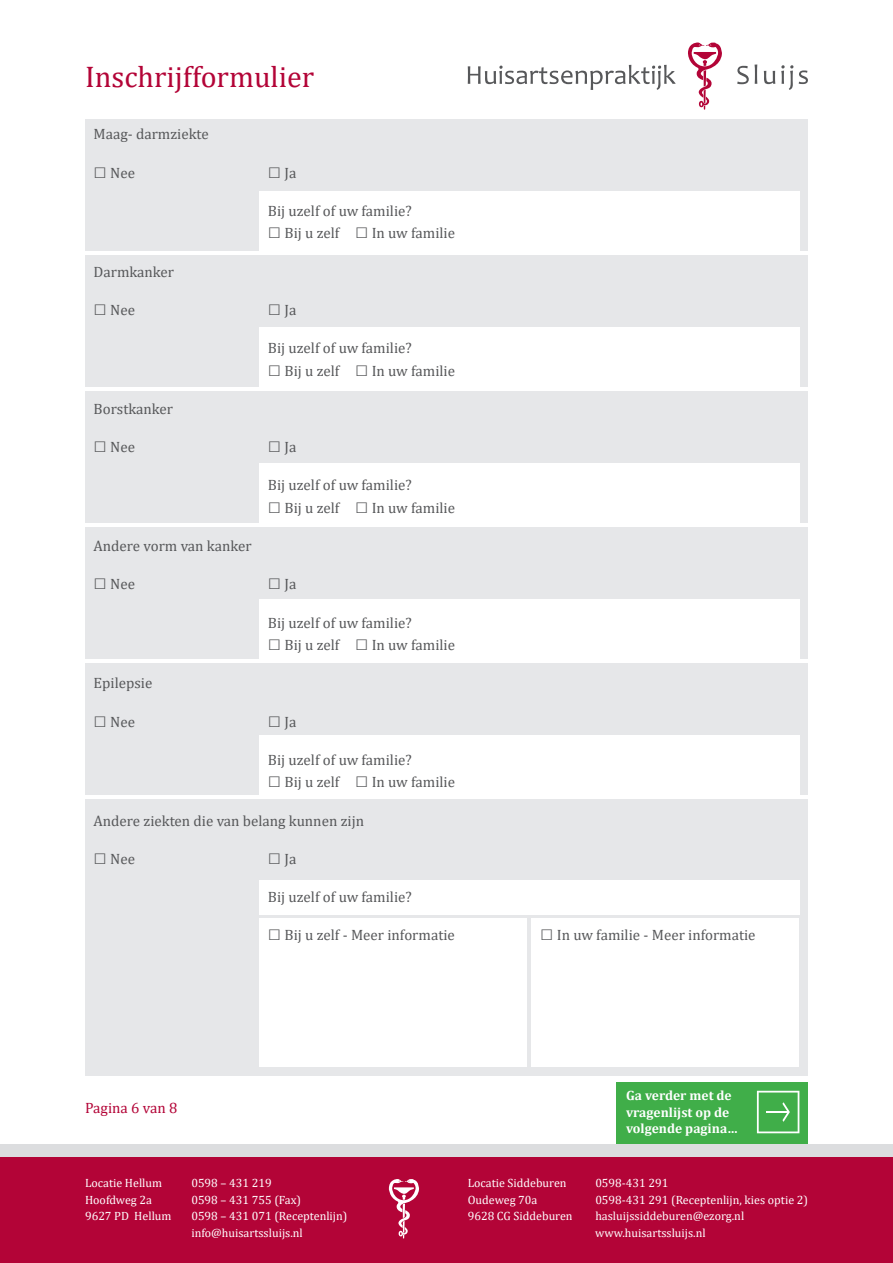
<style>
.page{position:relative;width:893px;height:1263px;background:#fff}
.page>*{position:absolute;margin:0;border:0;box-sizing:border-box;transform-origin:0 0}
.t1{font:30px "Cambria";color:#b30437}
.t2{font:15px "Cambria";color:#57585a}
.t3{font:15px "Cambria";color:#b30437}
.t4{font:700 13.5px/16.5px "Cambria";color:#fff}
.t5{font:12px/16.5px "Cambria";color:#fff}
.s1{font-family:"Arial";font-size:22.5px}
</style>
<div class="page">
<div style="left:85px;top:799px;width:723px;height:277px;background:#e6e7e9"></div>
<div style="left:259px;top:918px;width:268px;height:149px;background:#fff"></div>
<div style="left:531px;top:918px;width:268px;height:149px;background:#fff"></div>
<div style="left:85px;top:119px;width:723px;height:132px;background:#e6e7e9"></div>
<div style="left:259px;top:191px;width:540px;height:60px;background:#fff"></div>
<svg style="left:688px;top:42px;width:34px;height:68px"></svg>
<svg style="left:737px;top:64px;width:20px;height:20px"></svg>
<svg style="left:764px;top:71px;width:11px;height:13px"></svg>
<svg style="left:781px;top:65px;width:12px;height:25px"></svg>
<svg style="left:799px;top:70px;width:9px;height:14px"></svg>
<svg style="left:468px;top:65px;width:208px;height:25px"></svg>
<div style="left:617px;top:1082px;width:191px;height:62px;background:#40ae49"></div>
<svg style="left:757px;top:1091px;width:42px;height:42px"></svg>
<div style="left:85px;top:255px;width:723px;height:132px;background:#e6e7e9"></div>
<div style="left:259px;top:327px;width:540px;height:60px;background:#fff"></div>
<div style="left:85px;top:391px;width:723px;height:132px;background:#e6e7e9"></div>
<div style="left:259px;top:463px;width:540px;height:60px;background:#fff"></div>
<div style="left:85px;top:527px;width:723px;height:132px;background:#e6e7e9"></div>
<div style="left:259px;top:600px;width:540px;height:59px;background:#fff"></div>
<div style="left:85px;top:663px;width:723px;height:132px;background:#e6e7e9"></div>
<div style="left:259px;top:736px;width:540px;height:59px;background:#fff"></div>
<div style="left:259px;top:880px;width:540px;height:34px;background:#fff"></div>
<div style="left:0;top:1157px;width:893px;height:106px;background:#b30437"></div>
<div style="left:0;top:1144px;width:893px;height:13px;background:#dcdddf"></div>
<svg style="left:389px;top:1179px;width:30px;height:59px"></svg>
<h1 class="t1" style="left:85px;top:59px;width:231px">Inschrijfformulier</h1>
<p class="t2" style="left:94px;top:125px;width:117px">Maag- darmziekte</p>
<p class="t2" style="left:94px;top:164px;width:43px"><span class="s1">□</span> Nee</p>
<p class="t2" style="left:268px;top:164px;width:30px"><span class="s1">□</span> Ja</p>
<p class="t2" style="left:268px;top:202px;width:145px">Bij uzelf of uw familie?</p>
<p class="t2" style="left:268px;top:224px;width:189px"><span class="s1">□</span> Bij u zelf <span class="s1">□</span> In uw familie</p>
<p class="t2" style="left:94px;top:263px;width:82px">Darmkanker</p>
<p class="t2" style="left:94px;top:301px;width:43px"><span class="s1">□</span> Nee</p>
<p class="t2" style="left:268px;top:301px;width:30px"><span class="s1">□</span> Ja</p>
<p class="t2" style="left:268px;top:339px;width:145px">Bij uzelf of uw familie?</p>
<p class="t2" style="left:268px;top:362px;width:189px"><span class="s1">□</span> Bij u zelf <span class="s1">□</span> In uw familie</p>
<p class="t2" style="left:94px;top:400px;width:81px">Borstkanker</p>
<p class="t2" style="left:94px;top:438px;width:43px"><span class="s1">□</span> Nee</p>
<p class="t2" style="left:268px;top:438px;width:30px"><span class="s1">□</span> Ja</p>
<p class="t2" style="left:268px;top:476px;width:145px">Bij uzelf of uw familie?</p>
<p class="t2" style="left:268px;top:499px;width:189px"><span class="s1">□</span> Bij u zelf <span class="s1">□</span> In uw familie</p>
<p class="t2" style="left:94px;top:537px;width:159px">Andere vorm van kanker</p>
<p class="t2" style="left:94px;top:575px;width:43px"><span class="s1">□</span> Nee</p>
<p class="t2" style="left:268px;top:575px;width:30px"><span class="s1">□</span> Ja</p>
<p class="t2" style="left:268px;top:614px;width:145px">Bij uzelf of uw familie?</p>
<p class="t2" style="left:268px;top:636px;width:189px"><span class="s1">□</span> Bij u zelf <span class="s1">□</span> In uw familie</p>
<p class="t2" style="left:94px;top:674px;width:60px">Epilepsie</p>
<p class="t2" style="left:94px;top:713px;width:43px"><span class="s1">□</span> Nee</p>
<p class="t2" style="left:268px;top:713px;width:30px"><span class="s1">□</span> Ja</p>
<p class="t2" style="left:268px;top:751px;width:145px">Bij uzelf of uw familie?</p>
<p class="t2" style="left:268px;top:773px;width:189px"><span class="s1">□</span> Bij u zelf <span class="s1">□</span> In uw familie</p>
<p class="t2" style="left:94px;top:812px;width:272px">Andere ziekten die van belang kunnen zijn</p>
<p class="t2" style="left:94px;top:850px;width:43px"><span class="s1">□</span> Nee</p>
<p class="t2" style="left:268px;top:850px;width:30px"><span class="s1">□</span> Ja</p>
<p class="t2" style="left:268px;top:888px;width:145px">Bij uzelf of uw familie?</p>
<p class="t2" style="left:268px;top:926px;width:188px"><span class="s1">□</span> Bij u zelf - Meer informatie</p>
<p class="t2" style="left:540px;top:926px;width:217px"><span class="s1">□</span> In uw familie - Meer informatie</p>
<p class="t3" style="left:85px;top:1099px;width:94px">Pagina 6 van 8</p>
<p class="t4" style="left:626px;top:1087px;width:113px">Ga verder met de vragenlijst op de volgende pagina…</p>
<p class="t5" style="left:85px;top:1175px;width:88px">Locatie Hellum<br>Hoofdweg 2a<br>9627 PD Hellum</p>
<p class="t5" style="left:191px;top:1175px;width:158px">0598 – 431 219<br>0598 – 431 755 (Fax)<br>0598 – 431 071 (Receptenlijn) info@huisartssluijs.nl</p>
<p class="t5" style="left:468px;top:1175px;width:106px">Locatie Siddeburen<br>Oudeweg 70a<br>9628 CG Siddeburen</p>
<p class="t5" style="left:595px;top:1175px;width:214px">0598-431 291<br>0598-431 291 (Receptenlijn, kies optie 2) hasluijssiddeburen@ezorg.nl www.huisartssluijs.nl</p>
</div>
